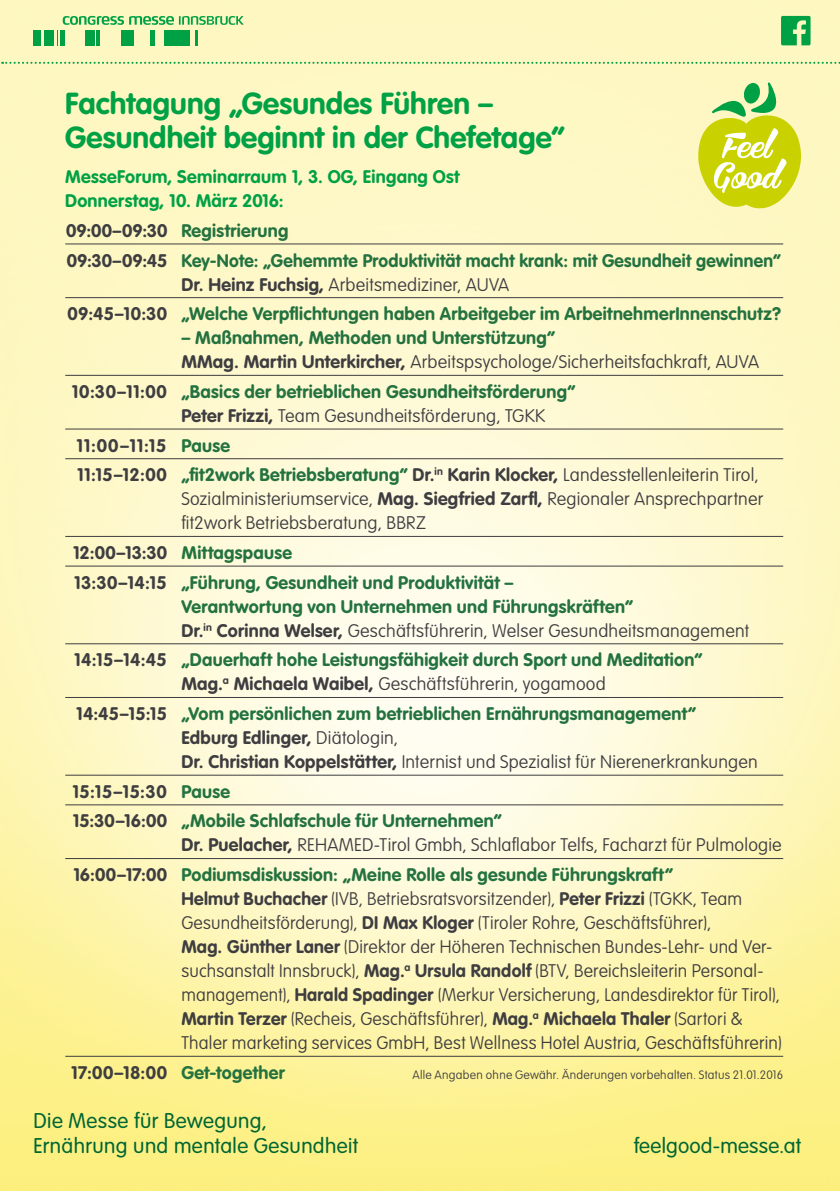
<style>
.page{position:relative;width:840px;height:1191px;background:#fff}
.page>*{position:absolute;margin:0;border:0;box-sizing:border-box;transform-origin:0 0}
.t1{font:700 30px/34px "VAG Rounded Std";letter-spacing:.005em;color:#00a145}
.t2{font:300 21px/25.2px "VAG Rounded Std";letter-spacing:.02em;color:#063}
.t3{font:100 18px/24px "VAG Rounded Std";letter-spacing:.01em;color:#3e3d40}
.t4{font:700 18px/29.6px "VAG Rounded Std";letter-spacing:.015em;color:#237240}
.t5{font:700 18px/29.6px "VAG Rounded Std";letter-spacing:.015em;color:#3e3d40}
.t6{font:700 18px/24px "VAG Rounded Std";letter-spacing:.015em;color:#00a145}
.t7{font:100 12px "VAG Rounded Std";letter-spacing:.025em;color:#3e3d40}
.s1{color:#3e3d40}
.s2{font-weight:100;color:#3e3d40}
.s3{font-weight:700;color:#237240}
.s4{font-weight:700}
.s5{color:#237240}
.s6{font-weight:100}
</style>
<div class="page">
<img style="left:0;top:0;width:839px;height:1191px">
<svg style="left:697px;top:82px;width:103px;height:127px;background:#d4e062"></svg>
<svg style="left:780px;top:16px;width:30px;height:29px"></svg>
<svg style="left:2px;top:62px;width:838px;height:2px;background:#a2d795"></svg>
<div style="left:34px;top:30px;width:7px;height:16px;background:#00a145"></div>
<div style="left:44px;top:30px;width:10px;height:16px;background:#00a145"></div>
<svg style="left:57px;top:16px;width:186px;height:30px;background:#a9da98"></svg>
<hr style="left:65px;top:244px;width:717px;height:1px;background:#3e3d40">
<hr style="left:65px;top:297px;width:717px;height:1px;background:#3e3d40">
<hr style="left:65px;top:375px;width:717px;height:1px;background:#3e3d40">
<hr style="left:65px;top:429px;width:717px;height:1px;background:#3e3d40">
<hr style="left:65px;top:458px;width:717px;height:1px;background:#3e3d40">
<hr style="left:65px;top:536px;width:717px;height:1px;background:#3e3d40">
<hr style="left:65px;top:566px;width:717px;height:1px;background:#3e3d40">
<hr style="left:65px;top:643px;width:717px;height:1px;background:#3e3d40">
<hr style="left:65px;top:697px;width:717px;height:1px;background:#3e3d40">
<hr style="left:65px;top:775px;width:717px;height:1px;background:#3e3d40">
<hr style="left:65px;top:804px;width:717px;height:1px;background:#3e3d40">
<hr style="left:65px;top:858px;width:717px;height:1px;background:#3e3d40">
<hr style="left:65px;top:1056px;width:717px;height:1px;background:#3e3d40">
<h1 class="t1" style="left:65px;top:87px;width:501px">Fachtagung „Gesundes Führen –<br>Gesundheit beginnt in der Chefetage“</h1>
<p class="t6" style="left:65px;top:165px;width:395px">MesseForum, Seminarraum 1, 3. OG, Eingang Ost<br>Donnerstag, 10. März 2016:</p>
<p class="t4" style="left:66px;top:216px;width:716px"><span class="s1">09:00–09:30</span> Registrierung<br><span class="s1">09:30–09:45</span> Key-Note: „Gehemmte Produktivität macht krank: mit Gesundheit gewinnen“</p>
<p class="t4" style="left:67px;top:270px;width:714px;text-indent:114px"><span class="s1">Dr. Heinz Fuchsig,</span> <span class="s2">Arbeitsmediziner, AUVA<br></span><span class="s1">09:45–10:30</span> „Welche Verpflichtungen haben Arbeitgeber im ArbeitnehmerInnenschutz?</p>
<p class="t3" style="left:181px;top:326px;width:579px"><span class="s3">– Maßnahmen, Methoden und Unterstützung“<br></span><span class="s4">MMag. Martin Unterkircher,</span> Arbeitspsychologe/Sicherheitsfachkraft, AUVA</p>
<p class="t4" style="left:181px;top:380px;width:395px;line-height:24px;text-indent:-109px"><span class="s1">10:30–11:00</span> „Basics der betrieblichen Gesundheitsförderung“<br><span class="s1">Peter Frizzi,</span> <span class="s2">Team Gesundheitsförderung, TGKK</span></p>
<p class="t5" style="left:76px;top:431px;width:683px">11:00–11:15 <span class="s5">Pause<br></span>11:15–12:00 <span class="s5">„fit2work Betriebsberatung“</span> Dr.<sup>in</sup> Karin Klocker, <span class="s6">Landesstellenleiterin Tirol,</span></p>
<p class="t3" style="left:181px;top:487px;width:583px">Sozialministeriumservice, <span class="s4">Mag. Siegfried Zarfl,</span> Regionaler Ansprechpartner fit2work Betriebsberatung, BBRZ</p>
<p class="t4" style="left:73px;top:538px;width:442px"><span class="s1">12:00–13:30</span> Mittagspause<br><span class="s1">13:30–14:15</span> „Führung, Gesundheit und Produktivität –</p>
<p class="t4" style="left:181px;top:595px;width:569px;line-height:24px">Verantwortung von Unternehmen und Führungskräften“<br><span class="s1">Dr.</span><sup>in</sup> <span class="s1">Corinna Welser,</span> <span class="s2">Geschäftsführerin, Welser Gesundheitsmanagement</span></p>
<p class="t4" style="left:74px;top:649px;width:629px;line-height:24px;text-align:center"><span class="s1">14:15–14:45</span> „Dauerhaft hohe Leistungsfähigkeit durch Sport und Meditation“<br><span class="s1">Mag.</span><sup>a</sup> <span class="s1">Michaela Waibel,</span> <span class="s2">Geschäftsführerin, yogamood</span></p>
<p class="t3" style="left:181px;top:702px;width:577px;text-indent:-105px"><span class="s4">14:45–15:15</span> <span class="s3">„Vom persönlichen zum betrieblichen Ernährungsmanagement“<br></span><span class="s4">Edburg Edlinger,</span> Diätologin,<br><span class="s4">Dr. Christian Koppelstätter,</span> Internist und Spezialist für Nierenerkrankungen</p>
<p class="t4" style="left:72px;top:777px;width:430px"><span class="s1">15:15–15:30</span> Pause<br><span class="s1">15:30–16:00</span> „Mobile Schlafschule für Unternehmen“</p>
<p class="t3" style="left:73px;top:831px;width:709px;line-height:29.6px;text-indent:108px"><span class="s4">Dr. Puelacher,</span> REHAMED-Tirol Gmbh, Schlaflabor Telfs, Facharzt für Pulmologie<br><span class="s4">16:00–17:00</span> <span class="s3">Podiumsdiskussion: „Meine Rolle als gesunde Führungskraft“</span></p>
<p class="t3" style="left:181px;top:887px;width:601px"><span class="s4">Helmut Buchacher</span> (IVB, Betriebsratsvorsitzender), <span class="s4">Peter Frizzi</span> (TGKK, Team Gesundheitsförderung), <span class="s4">DI Max Kloger</span> (Tiroler Rohre, Geschäftsführer),<br><span class="s4">Mag. Günther Laner</span> (Direktor der Höheren Technischen Bundes-Lehr- und Ver&shy;suchsanstalt Innsbruck), <span class="s4">Mag.</span><sup>a</sup> <span class="s4">Ursula Randolf</span> (BTV, Bereichsleiterin Personal&shy;management), <span class="s4">Harald Spadinger</span> (Merkur Versicherung, Landesdirektor für Tirol), <span class="s4">Martin Terzer</span> (Recheis, Geschäftsführer), <span class="s4">Mag.</span><sup>a</sup> <span class="s4">Michaela Thaler</span> (Sartori &amp; Thaler marketing services GmbH, Best Wellness Hotel Austria, Geschäftsführerin)</p>
<p class="t4" style="left:71px;top:1058px;width:215px"><span class="s1">17:00–18:00</span> Get-together</p>
<p class="t7" style="left:412px;top:1067px;width:372px">Alle Angaben ohne Gewähr. Änderungen vorbehalten. Status 21.01.2016</p>
<p class="t2" style="left:34px;top:1108px;width:326px">Die Messe für Bewegung,<br>Ernährung und mentale Gesundheit</p>
<p class="t2" style="left:633px;top:1134px;width:169px">feelgood-messe.at</p>
</div>
